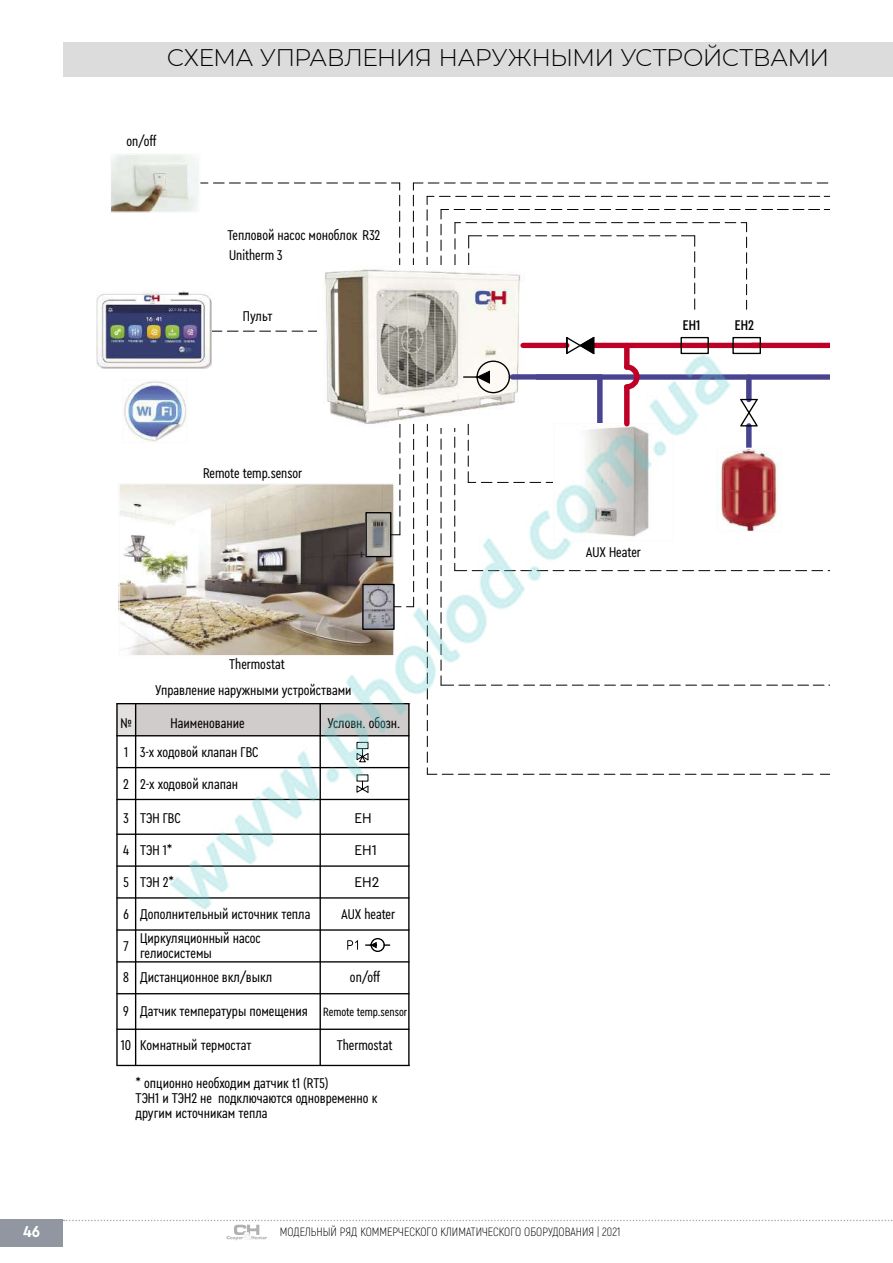
<style>
.page{position:relative;width:893px;height:1263px;background:#fff}
.page>*{position:absolute;margin:0;border:0;box-sizing:border-box;transform-origin:0 0}
.t1{font:300 24px "Montserrat";letter-spacing:-.02em;color:#000}
.t2{font:700 16.5px "Cera Compact Pro";color:#fff}
.t3{font:14.85px/32.4px "Cera Condensed Pro";color:#000}
.t4{font:14.85px/32.4px "Cera Compact Pro";color:#000}
.t5{font:500 14.7px "Cera Condensed Pro";color:#000}
.t6{font:12.6px "Cera Condensed Pro";color:#000}
.t7{font:300 12px "Akrobat";color:#000}
</style>
<div class="page">
<svg style="left:64px;top:1220px;width:829px;height:20px"></svg>
<div style="left:0;top:1219px;width:62px;height:28px;background:#9196a0"></div>
<img style="left:120px;top:485px;width:22px;height:169px">
<div style="left:752px;top:343px;width:77px;height:5px;background:#be0027"></div>
<div style="left:510px;top:374px;width:319px;height:6px;background:#484490"></div>
<svg style="left:751px;top:774px;width:26px;height:1px"></svg>
<svg style="left:246px;top:183px;width:59px;height:1px"></svg>
<svg style="left:200px;top:183px;width:40px;height:1px"></svg>
<svg style="left:343px;top:183px;width:57px;height:44px"></svg>
<img style="left:97px;top:294px;width:45px;height:75px">
<div style="left:594px;top:343px;width:166px;height:5px;background:#be0027"></div>
<svg style="left:767px;top:685px;width:63px;height:1px"></svg>
<img style="left:124px;top:384px;width:18px;height:55px">
<div style="left:732px;top:337px;width:29px;height:17px;border:1px solid #000"></div>
<svg style="left:413px;top:183px;width:416px;height:44px"></svg>
<img style="left:112px;top:155px;width:86px;height:56px">
<div style="left:110px;top:153px;width:90px;height:60px;border:1px solid #fcfcfd"></div>
<svg style="left:796px;top:570px;width:33px;height:1px"></svg>
<svg style="left:764px;top:570px;width:26px;height:1px"></svg>
<svg style="left:751px;top:379px;width:1px;height:19px"></svg>
<div style="left:746px;top:426px;width:6px;height:22px;background:#8d8bba"></div>
<img style="left:751px;top:450px;width:28px;height:80px">
<svg style="left:751px;top:398px;width:7px;height:29px"></svg>
<svg style="left:116px;top:703px;width:26px;height:32px"></svg>
<hr style="left:117px;top:703px;width:292px;height:1px;background:#000">
<hr style="left:117px;top:735px;width:292px;height:1px;background:#000">
<hr style="left:117px;top:767px;width:292px;height:1px;background:#000">
<hr style="left:117px;top:799px;width:292px;height:1px;background:#000">
<hr style="left:117px;top:833px;width:292px;height:2px;background:#000">
<hr style="left:117px;top:865px;width:292px;height:2px;background:#000">
<hr style="left:117px;top:897px;width:292px;height:2px;background:#000">
<hr style="left:117px;top:929px;width:292px;height:2px;background:#000">
<hr style="left:117px;top:961px;width:292px;height:1px;background:#000">
<hr style="left:117px;top:993px;width:292px;height:1px;background:#000">
<hr style="left:116px;top:704px;width:2px;height:361px;background:#000">
<hr style="left:135px;top:704px;width:1px;height:361px;background:#000">
<hr style="left:320px;top:704px;width:1px;height:361px;background:#000">
<hr style="left:408px;top:704px;width:2px;height:361px;background:#000">
<hr style="left:117px;top:1028px;width:292px;height:2px;background:#000">
<hr style="left:117px;top:1065px;width:292px;height:1px;background:#000">
<div style="left:64px;top:43px;width:829px;height:34px;background:#dcdcdc"></div>
<img style="left:142px;top:227px;width:609px;height:809px">
<h1 class="t1" style="left:167px;top:41px;width:664px">СХЕМА УПРАВЛЕНИЯ НАРУЖНЫМИ УСТРОЙСТВАМИ</h1>
<p class="t3" style="left:126px;top:124px;width:31px">on/off</p>
<p class="t3" style="left:227px;top:225px;width:154px;line-height:19.4px">Тепловой насос моноблок R32<br>Unitherm 3</p>
<p class="t3" style="left:243px;top:299px;width:31px">Пульт</p>
<p class="t5" style="left:683px;top:316px;width:19px">EH1</p>
<p class="t5" style="left:735px;top:316px;width:21px">EH2</p>
<p class="t3" style="left:203px;top:456px;width:101px">Remote temp.sensor</p>
<p class="t3" style="left:229px;top:647px;width:57px">Thermostat</p>
<p class="t3" style="left:586px;top:536px;width:57px">AUX Heater</p>
<p class="t3" style="left:155px;top:674px;width:198px">Управление наружными устройствами</p>
<p class="t3" style="left:120px;top:706px;width:13px">№</p>
<p class="t3" style="left:171px;top:706px;width:76px">Наименование</p>
<p class="t3" style="left:327px;top:706px;width:74px">Условн. обозн.</p>
<p class="t3" style="left:124px;top:735px;width:136px">1 3-х ходовой клапан ГВС</p>
<p class="t3" style="left:123px;top:767px;width:7px">2</p>
<p class="t3" style="left:123px;top:801px;width:7px;text-align:justify">3<br>4<br>5</p>
<p class="t3" style="left:140px;top:767px;width:99px">2-х ходовой клапан</p>
<p class="t3" style="left:140px;top:801px;width:42px">ТЭН ГВС<br>ТЭН 1*<br>ТЭН 2*</p>
<p class="t4" style="left:354px;top:801px;width:26px">ЕН<br>ЕН1<br>ЕН2</p>
<p class="t3" style="left:123px;top:898px;width:188px">6 Дополнительный источник тепла<br>7</p>
<p class="t3" style="left:140px;top:930px;width:122px;line-height:14.9px">Циркуляционный насос гелиосистемы</p>
<p class="t3" style="left:341px;top:897px;width:55px">AUX heater</p>
<p class="t3" style="left:123px;top:961px;width:151px">8 Дистанционное вкл/выкл</p>
<p class="t3" style="left:140px;top:994px;width:169px">Датчик температуры помещения</p>
<p class="t3" style="left:140px;top:1028px;width:113px">Комнатный термостат</p>
<p class="t3" style="left:337px;top:1028px;width:57px">Thermostat</p>
<p class="t3" style="left:350px;top:961px;width:31px">on/off</p>
<p class="t3" style="left:123px;top:994px;width:7px">9</p>
<p class="t6" style="left:323px;top:1003px;width:86px">Remote temp.sensor</p>
<p class="t3" style="left:121px;top:1028px;width:12px">10</p>
<p class="t3" style="left:136px;top:1075px;width:243px;line-height:14.9px">* опционно необходим датчик t1 (RT5)<br>ТЭН1 и ТЭН2 не подключаются одновременно к другим источникам тепла</p>
<p class="t2" style="left:23px;top:1220px;width:18px">46</p>
<p class="t7" style="left:280px;top:1224px;width:342px">МОДЕЛЬНЫЙ РЯД КОММЕРЧЕСКОГО КЛИМАТИЧЕСКОГО ОБОРУДОВАНИЯ | 2021</p>
</div>
